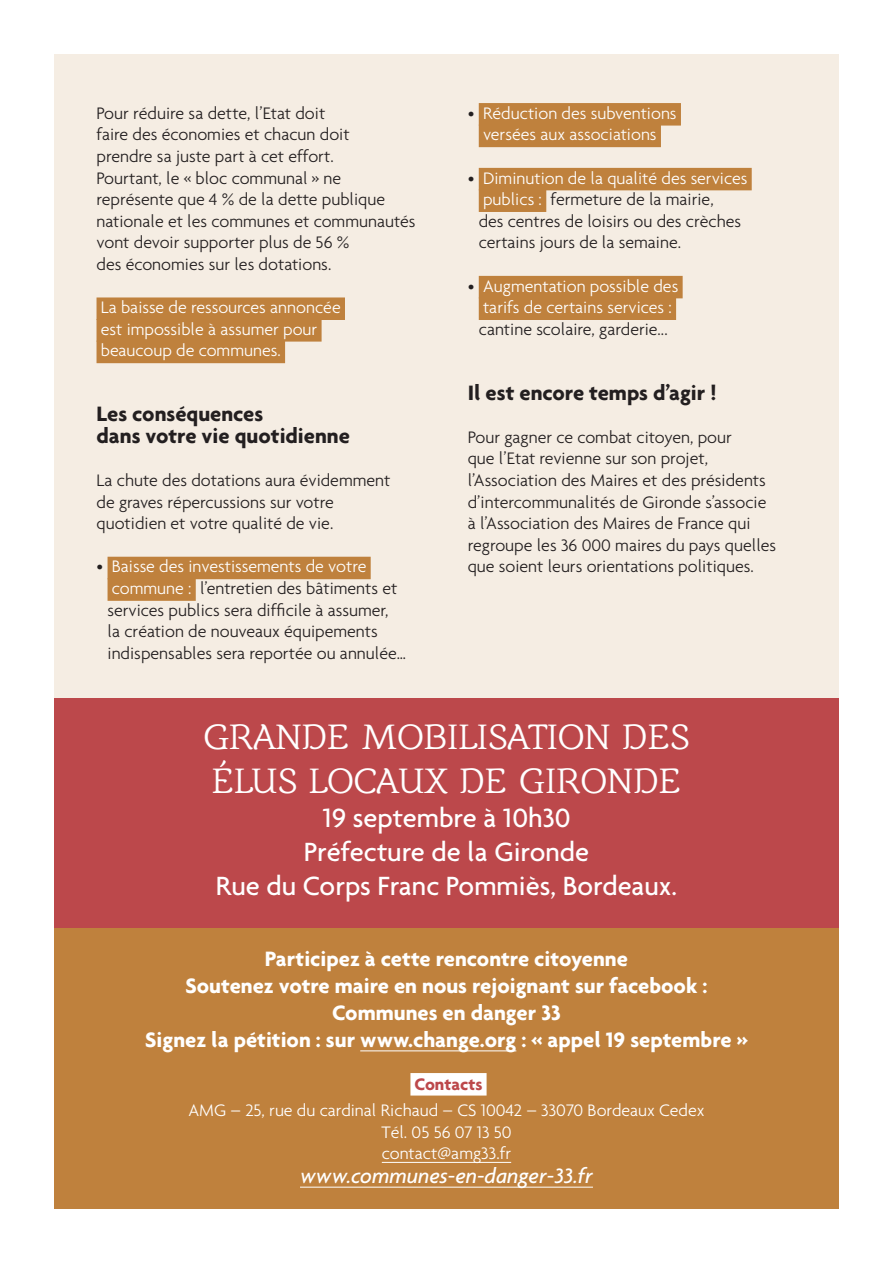
<style>
.page{position:relative;width:893px;height:1263px;background:#fff}
.page>*{position:absolute;margin:0;border:0;box-sizing:border-box;transform-origin:0 0}
.body{font:36px/43.2px "Barkentina";color:#fff}
.t1{font:500 28.5px "Agenda";color:#fff}
.body-2{font:700 22.5px/27px "Agenda";color:#fff;text-align:center}
.inter{font:700 22.5px/21.6px "Agenda";color:#231f20}
.body-3{font:italic 500 22.5px "Agenda";color:#fff}
.body-4{font:300 18px/21.6px "Agenda";color:#231f20}
.body-5{font:300 18px/21.6px "Agenda";color:#fff;text-align:center}
.body-6{font:700 18px "Agenda";color:#bc484b}
.s1{color:#fff}
.s2{color:#231f20}
</style>
<div class="page">
<div style="left:54px;top:54px;width:785px;height:670px;background:#f5ede3"></div>
<div style="left:54px;top:698px;width:785px;height:230px;background:#bc484b"></div>
<div style="left:54px;top:928px;width:785px;height:281px;background:#bf813d"></div>
<div style="left:97px;top:297px;width:248px;height:23px;background:#bf813d"></div>
<div style="left:97px;top:319px;width:225px;height:23px;background:#bf813d"></div>
<div style="left:97px;top:341px;width:188px;height:22px;background:#bf813d"></div>
<div style="left:108px;top:557px;width:263px;height:22px;background:#bf813d"></div>
<div style="left:108px;top:578px;width:88px;height:23px;background:#bf813d"></div>
<div style="left:479px;top:103px;width:202px;height:23px;background:#bf813d"></div>
<div style="left:479px;top:125px;width:182px;height:22px;background:#bf813d"></div>
<div style="left:479px;top:168px;width:273px;height:22px;background:#bf813d"></div>
<div style="left:479px;top:189px;width:67px;height:23px;background:#bf813d"></div>
<div style="left:479px;top:276px;width:204px;height:22px;background:#bf813d"></div>
<div style="left:479px;top:297px;width:197px;height:23px;background:#bf813d"></div>
<hr style="left:360px;top:1050px;width:156px;height:1px;background:#fff">
<div style="left:410px;top:1073px;width:77px;height:22px;background:#fff"></div>
<hr style="left:382px;top:1162px;width:129px;height:1px;background:#fff">
<hr style="left:300px;top:1187px;width:293px;height:1px;background:#fff">
<p class="body-4" style="left:97px;top:102px;width:255px">Pour réduire sa dette, l’Etat doit faire des économies et chacun doit prendre sa juste part à cet effort.</p>
<p class="body-4" style="left:97px;top:167px;width:321px">Pourtant, le « bloc communal » ne représente que 4 % de la dette publique nationale et les communes et communautés vont devoir supporter plus de 56 %<br>des économies sur les dotations.</p>
<p class="body-5" style="left:101px;top:296px;width:241px;text-align:left">La baisse de ressources annoncée est impossible à assumer pour beaucoup de communes.</p>
<p class="inter" style="left:97px;top:403px;width:255px">Les conséquences<br>dans votre vie quotidienne</p>
<p class="body-4" style="left:97px;top:469px;width:295px">La chute des dotations aura évidemment de graves répercussions sur votre quotidien et votre qualité de vie.</p>
<p class="body-4" style="left:108px;top:556px;width:300px;text-indent:-11px">• <span class="s1">Baisse des investissements de votre commune :</span> l’entretien des bâtiments et services publics sera difficile à assumer,<br>la création de nouveaux équipements indispensables sera reportée ou annulée…</p>
<p class="body-5" style="left:468px;top:102px;width:210px"><span class="s2">•</span> Réduction des subventions versées aux associations</p>
<p class="body-4" style="left:479px;top:167px;width:270px;text-indent:-11px">• <span class="s1">Diminution de la qualité des services publics :</span> fermeture de la mairie,<br>des centres de loisirs ou des crèches certains jours de la semaine.</p>
<p class="body-5" style="left:468px;top:275px;width:212px"><span class="s2">•</span> Augmentation possible des tarifs de certains services : <span class="s2">cantine scolaire, garderie...</span></p>
<p class="inter" style="left:468px;top:381px;width:250px">Il est encore temps d’agir !</p>
<p class="body-4" style="left:468px;top:426px;width:310px">Pour gagner ce combat citoyen, pour<br>que l’Etat revienne sur son projet, l’Association des Maires et des présidents d’intercommunalités de Gironde s’associe à l’Association des Maires de France qui regroupe les 36 000 maires du pays quelles que soient leurs orientations politiques.</p>
<p class="body" style="left:203px;top:715px;width:488px">GRANDE MOBILISATION DES<br>ÉLUS LOCAUX DE GIRONDE</p>
<p class="t1" style="left:322px;top:800px;width:250px">19 septembre à 10h30</p>
<p class="t1" style="left:304px;top:834px;width:287px">Préfecture de la Gironde</p>
<p class="t1" style="left:216px;top:869px;width:463px">Rue du Corps Franc Pommiès, Bordeaux.</p>
<p class="body-2" style="left:265px;top:945px;width:365px">Participez à cette rencontre citoyenne</p>
<p class="body-2" style="left:186px;top:972px;width:523px">Soutenez votre maire en nous rejoignant sur facebook :<br>Communes en danger 33</p>
<p class="body-2" style="left:145px;top:1026px;width:604px">Signez la pétition : sur www.change.org : « appel 19 septembre »</p>
<p class="body-6" style="left:414px;top:1073px;width:70px">Contacts</p>
<p class="body-5" style="left:188px;top:1099px;width:517px">AMG – 25, rue du cardinal Richaud – CS 10042 – 33070 Bordeaux Cedex</p>
<p class="body-5" style="left:381px;top:1121px;width:132px">Tél. 05 56 07 13 50</p>
<p class="body-5" style="left:382px;top:1142px;width:131px">contact@amg33.fr</p>
<p class="body-3" style="left:300px;top:1162px;width:294px">www.communes-en-danger-33.fr</p>
</div>
